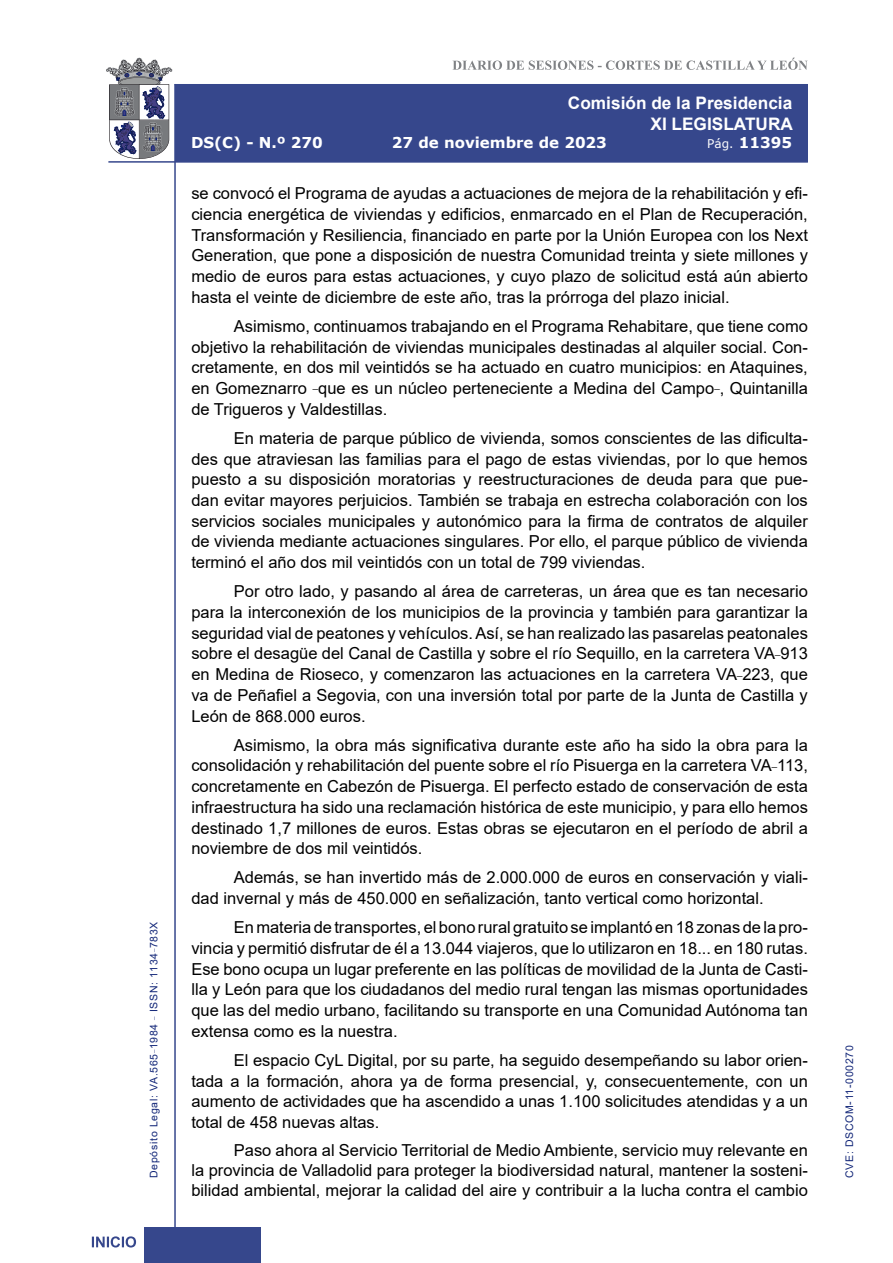
<style>
.page{position:relative;width:893px;height:1263px;background:#fff}
.page>*{position:absolute;margin:0;border:0;box-sizing:border-box;transform-origin:0 0}
.t1{font:700 17.25px/20.7px "Arial";color:#fff;text-align:right}
.t2{font:16.5px/20.7px "Arial";color:#000;text-align:justify}
.t3{font:700 15px "Verdana";color:#fff}
.t4{font:10.5px "Arial";letter-spacing:.065em;color:#122678}
.s1{font-weight:400;font-size:12px}
</style>
<div class="page">
<svg style="left:452px;top:58px;width:356px;height:12px"></svg>
<hr style="left:174px;top:84px;width:2px;height:1179px;background:#36478c">
<div style="left:144px;top:1227px;width:117px;height:36px;background:#36478c"></div>
<div style="left:175px;top:84px;width:633px;height:78px;background:#36478c"></div>
<hr style="left:108px;top:161px;width:700px;height:2px;background:#36478c">
<svg style="left:92px;top:1236px;width:44px;height:11px"></svg>
<svg style="left:106px;top:58px;width:66px;height:101px"></svg>
<p class="t4" style="left:146px;top:1178px;width:258px;rotate:-90deg">Depósito Legal: VA.565<sup>_</sup>1984 <sup>_</sup> ISSN: 1134<sup>_</sup>783X</p>
<p class="t1" style="left:568px;top:93px;width:226px">Comisión de la Presidencia<br>XI LEGISLATURA</p>
<p class="t3" style="left:191px;top:132px;width:133px">DS(C) - N.º 270</p>
<p class="t3" style="left:392px;top:132px;width:216px">27 de noviembre de 2023</p>
<p class="t3" style="left:707px;top:132px;width:86px"><span class="s1">Pág.</span> 11395</p>
<p class="t2" style="left:191px;top:183px;width:618px">se convocó el Programa de ayudas a actuaciones de mejora de la rehabilitación y efi&shy;ciencia energética de viviendas y edificios, enmarcado en el Plan de Recuperación, Transformación y Resiliencia, financiado en parte por la Unión Europea con los Next Generation, que pone a disposición de nuestra Comunidad treinta y siete millones y medio de euros para estas actuaciones, y cuyo plazo de solicitud está aún abierto hasta el veinte de diciembre de este año, tras la prórroga del plazo inicial.</p>
<p class="t2" style="left:191px;top:316px;width:618px;text-indent:43px">Asimismo, continuamos trabajando en el Programa Rehabitare, que tiene como objetivo la rehabilitación de viviendas municipales destinadas al alquiler social. Con&shy;cretamente, en dos mil veintidós se ha actuado en cuatro municipios: en Ataquines, en Gomeznarro <sup>_</sup>que es un núcleo perteneciente a Medina del Campo<sup>_</sup>, Quintanilla de Trigueros y Valdestillas.</p>
<p class="t2" style="left:191px;top:428px;width:618px;text-indent:43px">En materia de parque público de vivienda, somos conscientes de las dificulta&shy;des que atraviesan las familias para el pago de estas viviendas, por lo que hemos puesto a su disposición moratorias y reestructuraciones de deuda para que pue&shy;dan evitar mayores perjuicios. También se trabaja en estrecha colaboración con los servicios sociales municipales y autonómico para la firma de contratos de alquiler de vivienda mediante actuaciones singulares. Por ello, el parque público de vivienda terminó el año dos mil veintidós con un total de 799 viviendas.</p>
<p class="t2" style="left:191px;top:581px;width:618px;text-indent:43px">Por otro lado, y pasando al área de carreteras, un área que es tan necesario para la interconexión de los municipios de la provincia y también para garantizar la seguridad vial de peatones y vehículos. Así, se han realizado las pasarelas peatonales sobre el desagüe del Canal de Castilla y sobre el río Sequillo, en la carretera VA<sup>_</sup>913 en Medina de Rioseco, y comenzaron las actuaciones en la carretera VA<sup>_</sup>223, que va de Peñafiel a Segovia, con una inversión total por parte de la Junta de Castilla y León de 868.000 euros.</p>
<p class="t2" style="left:191px;top:734px;width:618px;text-indent:43px">Asimismo, la obra más significativa durante este año ha sido la obra para la consolidación y rehabilitación del puente sobre el río Pisuerga en la carretera VA<sup>_</sup>113, concretamente en Cabezón de Pisuerga. El perfecto estado de conservación de esta infraestructura ha sido una reclamación histórica de este municipio, y para ello hemos destinado 1,7 millones de euros. Estas obras se ejecutaron en el período de abril a noviembre de dos mil veintidós.</p>
<p class="t2" style="left:191px;top:867px;width:618px;text-indent:43px">Además, se han invertido más de 2.000.000 de euros en conservación y viali&shy;dad invernal y más de 450.000 en señalización, tanto vertical como horizontal.</p>
<p class="t2" style="left:191px;top:917px;width:618px;text-indent:43px">En materia de transportes, el bono rural gratuito se implantó en 18 zonas de la pro&shy;vincia y permitió disfrutar de él a 13.044 viajeros, que lo utilizaron en 18... en 180 rutas.<br>Ese bono ocupa un lugar preferente en las políticas de movilidad de la Junta de Casti&shy;lla y León para que los ciudadanos del medio rural tengan las mismas oportunidades que las del medio urbano, facilitando su transporte en una Comunidad Autónoma tan extensa como es la nuestra.</p>
<p class="t2" style="left:191px;top:1050px;width:618px;text-indent:43px">El espacio CyL Digital, por su parte, ha seguido desempeñando su labor orien&shy;tada a la formación, ahora ya de forma presencial, y, consecuentemente, con un aumento de actividades que ha ascendido a unas 1.100 solicitudes atendidas y a un total de 458 nuevas altas.</p>
<p class="t2" style="left:191px;top:1140px;width:618px;line-height:20.1px;text-indent:43px">Paso ahora al Servicio Territorial de Medio Ambiente, servicio muy relevante en la provincia de Valladolid para proteger la biodiversidad natural, mantener la sosteni&shy;bilidad ambiental, mejorar la calidad del aire y contribuir a la lucha contra el cambio</p>
<p class="t4" style="left:842px;top:1178px;width:134px;rotate:-90deg">CVE: DSCOM-11-000270</p>
</div>
